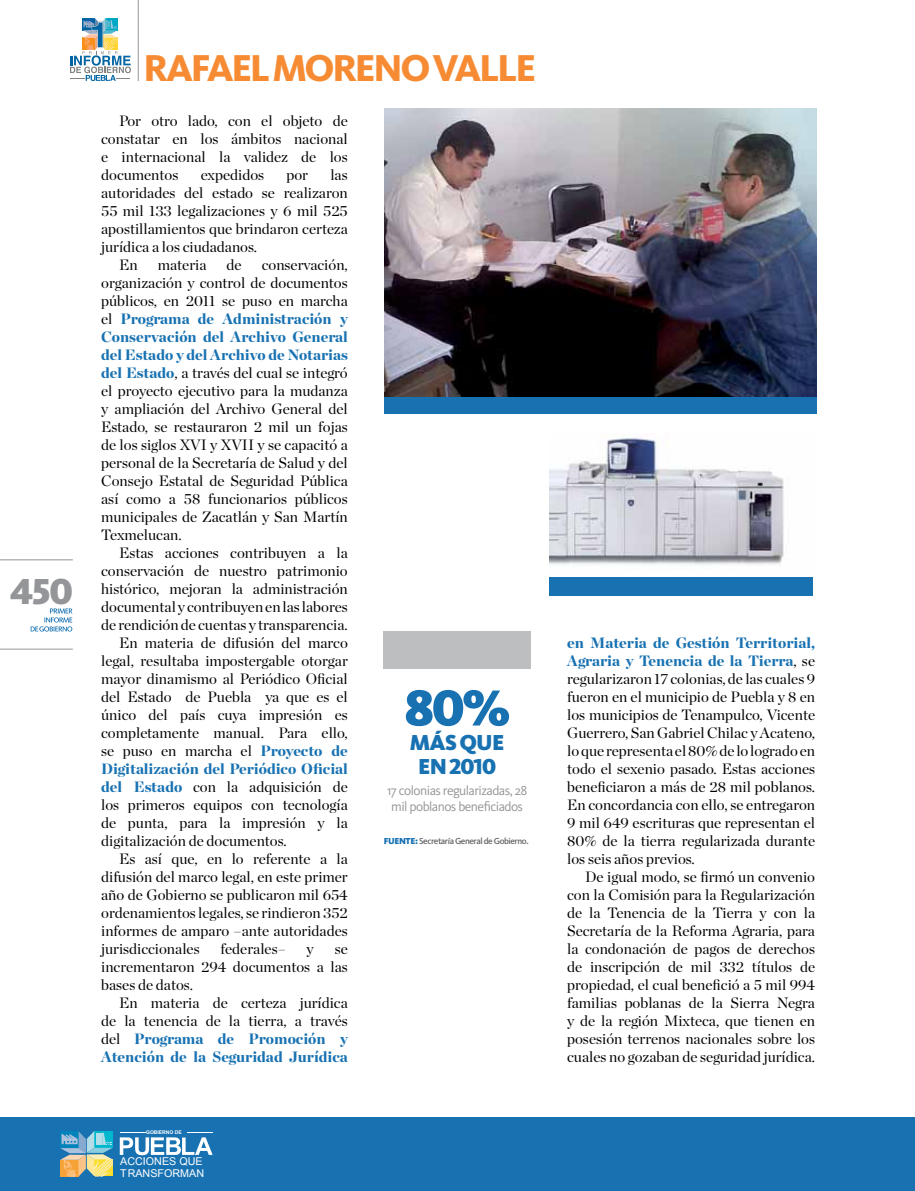
<style>
.page{position:relative;width:915px;height:1191px;background:#fff}
.page>*{position:absolute;margin:0;border:0;box-sizing:border-box;transform-origin:0 0}
.t1{font:900 52.5px "Kievit OT";color:#1872b2}
.t2{font:800 38.85px "Kievit OT";letter-spacing:-.06em;color:#f68b33}
.t3{font:900 37.5px "Kievit OT";color:#939598}
.t4{font:900 22.5px/24px "Kievit OT";letter-spacing:-.035em;color:#1872b2;text-align:center}
.t5{font:15px/18px "Chronicle Display";color:#000;text-align:justify}
.t6{font:900 15px "Chronicle Display";color:#1872b2}
.t7{font:13.5px/15.8px "Kievit OT";letter-spacing:-.04em;color:#939598;text-align:center}
.t8{font:10.8px/12px "Arial";color:#fff}
.t9{font:500 9px "Kievit OT";letter-spacing:-.05em;color:#636466}
.t10{font:700 4.95px "Arial";color:#fff}
.s1{font-weight:400;color:#000}
.s2{font-weight:900;color:#1872b2}
</style>
<div class="page">
<div style="left:0;top:1117px;width:914px;height:74px;background:#1872b2"></div>
<svg style="left:120px;top:1132px;width:92px;height:23px"></svg>
<svg style="left:60px;top:1131px;width:53px;height:46px;background:#98b7a6"></svg>
<hr style="left:138px;top:0;width:1px;height:81px;background:#939598">
<svg style="left:70px;top:18px;width:61px;height:63px"></svg>
<hr style="left:0;top:559px;width:73px;height:1px;background:#939598">
<hr style="left:0;top:649px;width:73px;height:1px;background:#939598">
<svg style="left:31px;top:608px;width:41px;height:23px"></svg>
<div style="left:384px;top:395px;width:432px;height:19px;background:#1872b2"></div>
<div style="left:549px;top:577px;width:263px;height:18px;background:#1872b2"></div>
<img style="left:549px;top:435px;width:235px;height:130px">
<img style="left:384px;top:108px;width:432px;height:288px">
<div style="left:384px;top:631px;width:147px;height:38px;background:#bcbec0"></div>
<p class="t3" style="left:10px;top:568px;width:64px">450</p>
<p class="t2" style="left:144px;top:45px;width:394px">RAFAEL MORENO VALLE</p>
<p class="t5" style="left:101px;top:112px;width:248px;text-indent:18px">Por otro lado, con el objeto de constatar en los ámbitos nacional e internacional la validez de los documentos</p>
<p class="t5" style="left:201px;top:166px;width:65px">expedidos</p>
<p class="t5" style="left:286px;top:166px;width:23px">por</p>
<p class="t5" style="left:330px;top:166px;width:19px">las</p>
<p class="t5" style="left:101px;top:184px;width:248px">autoridades del estado se realizaron</p>
<p class="t5" style="left:101px;top:202px;width:248px">55 mil 133 legalizaciones y 6 mil 525</p>
<p class="t5" style="left:101px;top:220px;width:248px">apostillamientos que brindaron certeza</p>
<p class="t5" style="left:101px;top:238px;width:157px">jurídica a los ciudadanos.</p>
<p class="t5" style="left:119px;top:256px;width:20px">En</p>
<p class="t5" style="left:158px;top:256px;width:50px">materia</p>
<p class="t5" style="left:226px;top:256px;width:17px">de</p>
<p class="t5" style="left:262px;top:256px;width:88px">conservación,</p>
<p class="t5" style="left:101px;top:274px;width:248px">organización y control de documentos</p>
<p class="t5" style="left:101px;top:292px;width:248px">públicos, en 2011 se puso en marcha</p>
<p class="t6" style="left:101px;top:310px;width:248px"><span class="s1">el</span> Programa de Administración y</p>
<p class="t6" style="left:101px;top:328px;width:248px">Conservación del Archivo General</p>
<p class="t6" style="left:101px;top:346px;width:248px">del Estado y del Archivo de Notarias</p>
<p class="t5" style="left:101px;top:364px;width:248px"><span class="s2">del Estado</span>, a través del cual se integró</p>
<p class="t5" style="left:101px;top:382px;width:248px">el proyecto ejecutivo para la mudanza</p>
<p class="t5" style="left:101px;top:400px;width:248px">y ampliación del Archivo General del</p>
<p class="t5" style="left:101px;top:418px;width:248px">Estado, se restauraron 2 mil un fojas</p>
<p class="t5" style="left:101px;top:436px;width:248px">de los siglos XVI y XVII y se capacitó a</p>
<p class="t5" style="left:101px;top:454px;width:248px">personal de la Secretaría de Salud y del</p>
<p class="t5" style="left:101px;top:472px;width:248px">Consejo Estatal de Seguridad Pública</p>
<p class="t5" style="left:101px;top:490px;width:248px">así como a 58 funcionarios públicos</p>
<p class="t5" style="left:101px;top:508px;width:248px">municipales de Zacatlán y San Martín</p>
<p class="t5" style="left:101px;top:526px;width:82px">Texmelucan.</p>
<p class="t5" style="left:119px;top:544px;width:230px">Estas acciones contribuyen a la</p>
<p class="t5" style="left:101px;top:562px;width:248px">conservación de nuestro patrimonio</p>
<p class="t5" style="left:101px;top:580px;width:248px">histórico, mejoran la administración</p>
<p class="t5" style="left:101px;top:598px;width:248px">documental y contribuyen en las labores</p>
<p class="t5" style="left:101px;top:616px;width:248px">de rendición de cuentas y transparencia.</p>
<p class="t5" style="left:119px;top:634px;width:230px">En materia de difusión del marco</p>
<p class="t5" style="left:101px;top:652px;width:248px">legal, resultaba impostergable otorgar</p>
<p class="t5" style="left:101px;top:670px;width:248px">mayor dinamismo al Periódico Oficial</p>
<p class="t5" style="left:101px;top:688px;width:248px">del Estado de Puebla ya que es el</p>
<p class="t5" style="left:101px;top:706px;width:248px">único del país cuya impresión es</p>
<p class="t5" style="left:101px;top:724px;width:248px">completamente manual. Para ello,</p>
<p class="t5" style="left:101px;top:742px;width:248px">se puso en marcha el <span class="s2">Proyecto de</span></p>
<p class="t6" style="left:101px;top:760px;width:248px">Digitalización del Periódico Oficial</p>
<p class="t5" style="left:101px;top:778px;width:248px"><span class="s2">del Estado</span> con la adquisición de</p>
<p class="t5" style="left:101px;top:796px;width:248px">los primeros equipos con tecnología</p>
<p class="t5" style="left:101px;top:814px;width:248px">de punta, para la impresión y la</p>
<p class="t5" style="left:101px;top:832px;width:187px">digitalización de documentos.</p>
<p class="t5" style="left:119px;top:850px;width:230px">Es así que, en lo referente a la</p>
<p class="t5" style="left:101px;top:868px;width:248px">difusión del marco legal, en este primer</p>
<p class="t5" style="left:101px;top:886px;width:248px">año de Gobierno se publicaron mil 654</p>
<p class="t5" style="left:101px;top:904px;width:248px">ordenamientos legales, se rindieron 352</p>
<p class="t5" style="left:101px;top:922px;width:248px">informes de amparo –ante autoridades</p>
<p class="t5" style="left:101px;top:940px;width:100px">jurisdiccionales</p>
<p class="t5" style="left:220px;top:940px;width:67px">federales–</p>
<p class="t5" style="left:306px;top:940px;width:9px">y</p>
<p class="t5" style="left:334px;top:940px;width:15px">se</p>
<p class="t5" style="left:101px;top:958px;width:248px">incrementaron 294 documentos a las</p>
<p class="t5" style="left:101px;top:976px;width:93px">bases de datos.</p>
<p class="t5" style="left:119px;top:994px;width:230px">En materia de certeza jurídica</p>
<p class="t5" style="left:101px;top:1012px;width:248px">de la tenencia de la tierra, a través</p>
<p class="t6" style="left:101px;top:1030px;width:248px"><span class="s1">del</span> Programa de Promoción y</p>
<p class="t6" style="left:101px;top:1048px;width:248px">Atención de la Seguridad Jurídica</p>
<p class="t10" style="left:146px;top:1129px;width:37px">GOBIERNO DE</p>
<p class="t8" style="left:120px;top:1155px;width:85px">ACCIONES QUE<br>TRANSFORMAN</p>
<p class="t1" style="left:404px;top:676px;width:107px">80%</p>
<p class="t4" style="left:410px;top:730px;width:96px">MÁS QUE<br>EN 2010</p>
<p class="t7" style="left:387px;top:782px;width:142px">17 colonias regularizadas, 28 mil poblanos beneficiados</p>
<p class="t9" style="left:384px;top:835px;width:146px"><span class="s2">FUENTE:</span> Secretaría General de Gobierno.</p>
<p class="t6" style="left:567px;top:634px;width:249px">en Materia de Gestión Territorial,</p>
<p class="t6" style="left:567px;top:652px;width:249px">Agraria y Tenencia de la Tierra<span class="s1">, se</span></p>
<p class="t5" style="left:567px;top:670px;width:249px">regularizaron 17 colonias, de las cuales 9</p>
<p class="t5" style="left:567px;top:688px;width:249px">fueron en el municipio de Puebla y 8 en</p>
<p class="t5" style="left:567px;top:706px;width:249px">los municipios de Tenampulco, Vicente</p>
<p class="t5" style="left:567px;top:724px;width:249px">Guerrero, San Gabriel Chilac y Acateno,</p>
<p class="t5" style="left:567px;top:742px;width:249px">lo que representa el 80% de lo logrado en</p>
<p class="t5" style="left:567px;top:760px;width:249px">todo el sexenio pasado. Estas acciones</p>
<p class="t5" style="left:567px;top:778px;width:249px">beneficiaron a más de 28 mil poblanos.</p>
<p class="t5" style="left:567px;top:796px;width:249px">En concordancia con ello, se entregaron</p>
<p class="t5" style="left:567px;top:814px;width:249px">9 mil 649 escrituras que representan el</p>
<p class="t5" style="left:567px;top:832px;width:249px">80% de la tierra regularizada durante</p>
<p class="t5" style="left:567px;top:850px;width:129px">los seis años previos.</p>
<p class="t5" style="left:585px;top:868px;width:231px">De igual modo, se firmó un convenio</p>
<p class="t5" style="left:567px;top:886px;width:249px">con la Comisión para la Regularización</p>
<p class="t5" style="left:567px;top:904px;width:249px">de la Tenencia de la Tierra y con la</p>
<p class="t5" style="left:567px;top:922px;width:249px">Secretaría de la Reforma Agraria, para</p>
<p class="t5" style="left:567px;top:940px;width:249px">la condonación de pagos de derechos</p>
<p class="t5" style="left:567px;top:958px;width:249px">de inscripción de mil 332 títulos de</p>
<p class="t5" style="left:567px;top:976px;width:249px">propiedad, el cual benefició a 5 mil 994</p>
<p class="t5" style="left:567px;top:994px;width:249px">familias poblanas de la Sierra Negra</p>
<p class="t5" style="left:567px;top:1012px;width:249px">y de la región Mixteca, que tienen en</p>
<p class="t5" style="left:567px;top:1030px;width:249px">posesión terrenos nacionales sobre los</p>
<p class="t5" style="left:567px;top:1048px;width:249px">cuales no gozaban de seguridad jurídica.</p>
</div>
